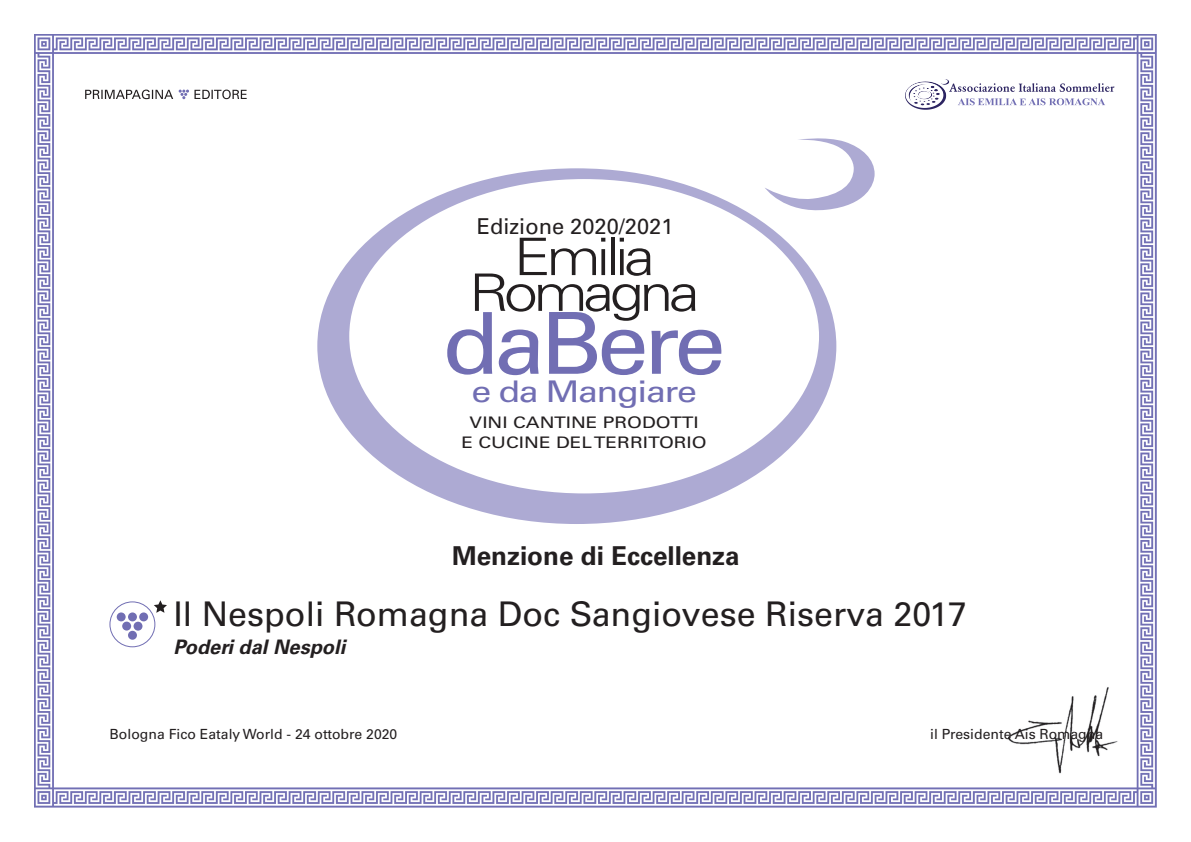
<style>
.page{position:relative;width:1191px;height:842px;background:#fff}
.page>*{position:absolute;margin:0;border:0;box-sizing:border-box;transform-origin:0 0}
.t1{font:85.5px "Univers";letter-spacing:-.06em;color:#716eb3;scale:1.09 1}
.t2{font:300 51.7px "Univers";letter-spacing:-.07em;color:#231f20;scale:1.18 1}
.t3{font:34px "Univers";color:#231f20}
.t4{font:29.8px "Univers";letter-spacing:-.04em;color:#716eb3;scale:1.2 1}
.t5{font:700 26px "Univers";color:#231f20}
.t6{font:21.8px "Univers";color:#231f20}
.t7{font:italic 700 20px "Univers";color:#231f20}
.t8{font:15.9px/19.1px "Univers";color:#231f20;text-align:center;scale:1.2 1}
.t9{font:14px "Univers";color:#231f20}
</style>
<div class="page">
<img style="left:35px;top:35px;width:1122px;height:772px">
<img style="left:1004px;top:681px;width:122px;height:97px">
<div style="left:110px;top:602px;width:45px;height:45px;background:#fff;border-radius:50%"></div>
<div style="left:110px;top:602px;width:45px;height:45px;border:1px solid #716eb3;border-radius:50%"></div>
<div style="left:139px;top:612px;width:9px;height:9px;background:#716eb3;border-radius:50%"></div>
<div style="left:128px;top:612px;width:9px;height:9px;background:#716eb3;border-radius:50%"></div>
<div style="left:128px;top:631px;width:9px;height:9px;background:#716eb3;border-radius:50%"></div>
<div style="left:134px;top:622px;width:8px;height:9px;background:#716eb3;border-radius:50%"></div>
<div style="left:122px;top:622px;width:9px;height:8px;background:#716eb3;border-radius:50%"></div>
<div style="left:117px;top:612px;width:9px;height:9px;background:#716eb3;border-radius:50%"></div>
<svg style="left:154px;top:600px;width:13px;height:13px"></svg>
<div style="left:317px;top:168px;width:519px;height:356px;background:#adaad3;border-radius:50%"></div>
<svg style="left:764px;top:136px;width:110px;height:78px"></svg>
<div style="left:349px;top:179px;width:470px;height:314px;background:#fff;border-radius:50%"></div>
<svg style="left:940px;top:79px;width:174px;height:13px"></svg>
<svg style="left:957px;top:98px;width:148px;height:7px"></svg>
<svg style="left:85px;top:90px;width:88px;height:9px"></svg>
<svg style="left:179px;top:90px;width:68px;height:9px"></svg>
<h3 class="t6" style="left:477px;top:213px;width:198px">Edizione 2020/2021</h3>
<h2 class="t2" style="left:513px;top:226px;width:121px">Emilia</h2>
<h2 class="t2" style="left:468px;top:261px;width:197px">Romagna</h2>
<h1 class="t1" style="left:442px;top:293px;width:262px">daBere</h1>
<h3 class="t4" style="left:471px;top:374px;width:189px">e da Mangiare</h3>
<p class="t8" style="left:461px;top:413px;width:206px">VINI CANTINE PRODOTTI<br>E CUCINE DEL TERRITORIO</p>
<h3 class="t5" style="left:452px;top:540px;width:289px">Menzione di Eccellenza</h3>
<h3 class="t3" style="left:173px;top:594px;width:795px">Il Nespoli Romagna Doc Sangiovese Riserva 2017</h3>
<h3 class="t7" style="left:173px;top:635px;width:173px">Poderi dal Nespoli</h3>
<p class="t9" style="left:110px;top:726px;width:289px">Bologna Fico Eataly World - 24 ottobre 2020</p>
<p class="t9" style="left:930px;top:726px;width:175px">il Presidente Ais Romagna</p>
</div>
